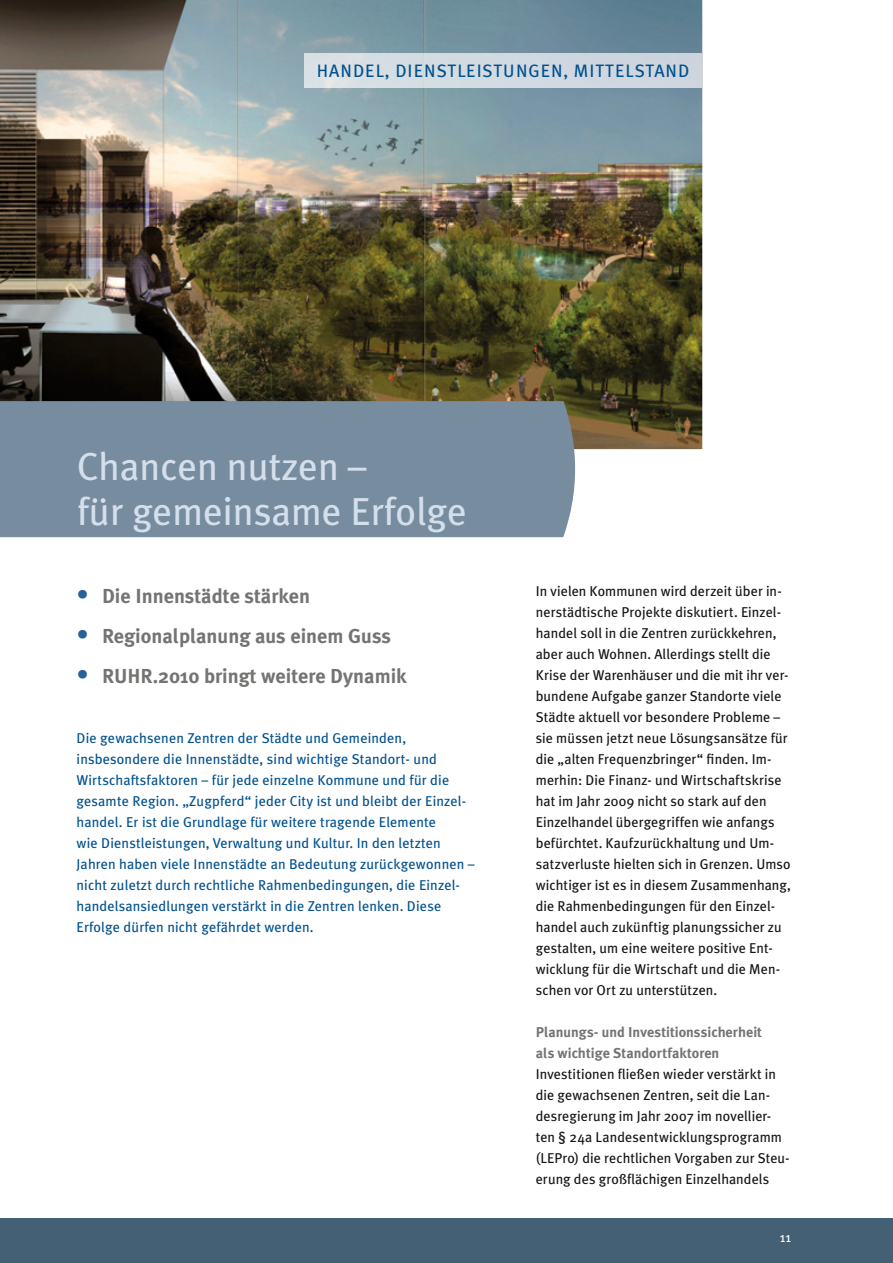
<style>
.page{position:relative;width:893px;height:1263px;background:#fff}
.page>*{position:absolute;margin:0;border:0;box-sizing:border-box;transform-origin:0 0}
.t1{font:39px/45px "Meta Plus";color:#d5dfec}
.t2{font:700 20.25px "Meta Plus";color:#747473}
.t3{font:18px "Meta Plus";letter-spacing:.05em;color:#00518e}
.t4{font:14.25px/21px "Meta Plus";letter-spacing:.005em;color:#131413}
.t5{font:14.25px/21px "Meta Plus";letter-spacing:.01em;color:#00518e}
.t6{font:700 14.25px/21px "Meta Plus";color:#747473}
.t7{font:13.5px "Meta Plus";color:#fff}
.s1{font-size:24.75px;color:#266199}
</style>
<div class="page">
<img style="left:0;top:0;width:702px;height:449px">
<div style="left:0;top:401px;width:575px;height:136px;background:#778c9f"></div>
<img style="left:305px;top:53px;width:397px;height:34px">
<div style="left:0;top:1218px;width:893px;height:45px;background:#446074"></div>
<p class="t3" style="left:317px;top:63px;width:374px">HANDEL, DIENSTLEISTUNGEN, MITTELSTAND</p>
<h1 class="t1" style="left:77px;top:447px;width:391px">Chancen nutzen –<br>für gemeinsame Erfolge</h1>
<h2 class="t2" style="left:77px;top:588px;width:235px"><span class="s1">•</span> Die Innenstädte stärken</h2>
<h2 class="t2" style="left:77px;top:628px;width:316px"><span class="s1">•</span> Regionalplanung aus einem Guss</h2>
<h2 class="t2" style="left:77px;top:668px;width:332px"><span class="s1">•</span> RUHR.2010 bringt weitere Dynamik</h2>
<p class="t5" style="left:77px;top:729px;width:400px">Die gewachsenen Zentren der Städte und Gemeinden, insbesondere die Innenstädte, sind wichtige Standort- und Wirtschaftsfaktoren – für jede einzelne Kommune und für die gesamte Region. „Zugpferd“ jeder City ist und bleibt der Einzel&shy;handel. Er ist die Grundlage für weitere tragende Elemente<br>wie Dienstleistungen, Verwaltung und Kultur. In den letzten Jahren haben viele Innenstädte an Bedeutung zurückgewonnen – nicht zuletzt durch rechtliche Rahmenbedingungen, die Einzel&shy;handelsansiedlungen verstärkt in die Zentren lenken. Diese Erfolge dürfen nicht gefährdet werden.</p>
<p class="t4" style="left:536px;top:582px;width:256px">In vielen Kommunen wird derzeit über in&shy;nerstädtische Projekte diskutiert. Einzel&shy;handel soll in die Zentren zurückkehren, aber auch Wohnen. Allerdings stellt die Krise der Warenhäuser und die mit ihr ver&shy;bundene Aufgabe ganzer Standorte viele Städte aktuell vor besondere Probleme – sie müssen jetzt neue Lösungsansätze für die „alten Frequenzbringer“ finden. Im&shy;merhin: Die Finanz- und Wirtschaftskrise hat im Jahr 2009 nicht so stark auf den Einzelhandel übergegriffen wie anfangs befürchtet. Kaufzurückhaltung und Um&shy;satzverluste hielten sich in Grenzen. Umso wichtiger ist es in diesem Zusammenhang, die Rahmenbedingungen für den Einzel&shy;handel auch zukünftig planungssicher zu gestalten, um eine weitere positive Ent&shy;wicklung für die Wirtschaft und die Men&shy;schen vor Ort zu unterstützen.</p>
<p class="t6" style="left:536px;top:1022px;width:228px">Planungs- und Investitionssicherheit als wichtige Standortfaktoren</p>
<p class="t4" style="left:536px;top:1065px;width:255px">Investitionen fließen wieder verstärkt in die gewachsenen Zentren, seit die Lan&shy;desregierung im Jahr 2007 im novellier&shy;ten § 24a Landesentwicklungsprogramm (LEPro) die rechtlichen Vorgaben zur Steu&shy;erung des großflächigen Einzelhandels</p>
<p class="t7" style="left:780px;top:1232px;width:13px">11</p>
</div>
